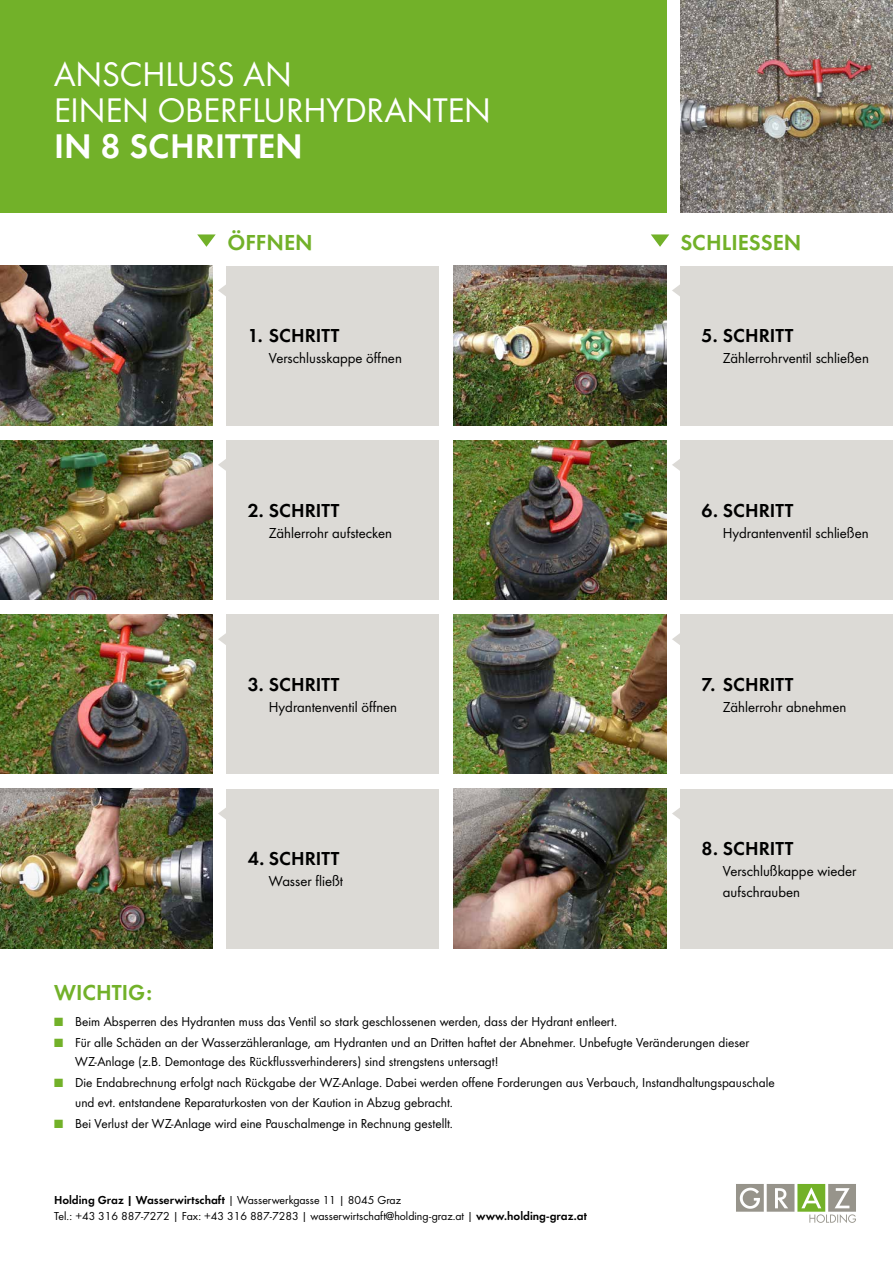
<style>
.page{position:relative;width:893px;height:1263px;background:#fff}
.page>*{position:absolute;margin:0;border:0;box-sizing:border-box;transform-origin:0 0}
.t1{font:35.4px/36px "Futura Boo";color:#fff}
.t2{font:22.5px "Futura Dem";color:#72b129}
.t3{font:19.5px "Futura Dem";color:#000}
.t4{font:15px/21px "Futura Boo";color:#000}
.t5{font:13.5px/19.5px "Futura Boo";color:#000}
.t6{font:12px/16.5px "Futura Boo";color:#000}
.s1{font-family:"Futura Dem"}
.s2{color:#72b129}
</style>
<div class="page">
<div style="left:0;top:0;width:666px;height:213px;background:#72b129"></div>
<img style="left:680px;top:0;width:213px;height:213px">
<img style="left:0;top:266px;width:213px;height:159px">
<div style="left:226px;top:266px;width:213px;height:159px;background:#dcdad6"></div>
<svg style="left:218px;top:285px;width:8px;height:11px"></svg>
<svg style="left:197px;top:234px;width:19px;height:13px"></svg>
<svg style="left:651px;top:234px;width:18px;height:13px"></svg>
<img style="left:454px;top:266px;width:212px;height:159px">
<div style="left:680px;top:266px;width:213px;height:159px;background:#dcdad6"></div>
<svg style="left:672px;top:285px;width:8px;height:11px"></svg>
<img style="left:0;top:614px;width:213px;height:160px">
<img style="left:454px;top:614px;width:212px;height:160px">
<div style="left:226px;top:614px;width:213px;height:160px;background:#dcdad6"></div>
<svg style="left:218px;top:633px;width:8px;height:12px"></svg>
<div style="left:680px;top:614px;width:213px;height:160px;background:#dcdad6"></div>
<svg style="left:672px;top:633px;width:8px;height:12px"></svg>
<img style="left:0;top:440px;width:213px;height:160px">
<img style="left:454px;top:440px;width:212px;height:160px">
<div style="left:226px;top:440px;width:213px;height:160px;background:#dcdad6"></div>
<svg style="left:218px;top:459px;width:8px;height:12px"></svg>
<div style="left:680px;top:440px;width:213px;height:160px;background:#dcdad6"></div>
<svg style="left:672px;top:459px;width:8px;height:12px"></svg>
<img style="left:0;top:789px;width:213px;height:159px">
<img style="left:454px;top:789px;width:212px;height:159px">
<div style="left:226px;top:789px;width:213px;height:159px;background:#dcdad6"></div>
<svg style="left:218px;top:808px;width:8px;height:11px"></svg>
<div style="left:680px;top:789px;width:213px;height:159px;background:#dcdad6"></div>
<svg style="left:672px;top:808px;width:8px;height:11px"></svg>
<img style="left:736px;top:1184px;width:120px;height:39px">
<p class="t1" style="left:54px;top:55px;width:438px">ANSCHLUSS AN<br>EINEN OBERFLURHYDRANTEN<br><span class="s1">IN 8 SCHRITTEN</span></p>
<p class="t2" style="left:227px;top:226px;width:87px">ÖFFNEN</p>
<p class="t2" style="left:680px;top:226px;width:123px">SCHLIESSEN</p>
<p class="t3" style="left:248px;top:321px;width:93px">1. SCHRITT</p>
<p class="t4" style="left:269px;top:347px;width:134px">Verschlusskappe öffnen</p>
<p class="t3" style="left:702px;top:321px;width:93px">5. SCHRITT</p>
<p class="t4" style="left:723px;top:347px;width:148px">Zählerrohrventil schließen</p>
<p class="t3" style="left:248px;top:496px;width:93px">2. SCHRITT</p>
<p class="t4" style="left:269px;top:521px;width:125px">Zählerrohr aufstecken</p>
<p class="t3" style="left:702px;top:496px;width:93px">6. SCHRITT</p>
<p class="t4" style="left:723px;top:521px;width:147px">Hydrantenventil schließen</p>
<p class="t3" style="left:248px;top:670px;width:93px">3. SCHRITT</p>
<p class="t4" style="left:269px;top:696px;width:130px">Hydrantenventil öffnen</p>
<p class="t3" style="left:702px;top:670px;width:93px">7. SCHRITT</p>
<p class="t4" style="left:723px;top:696px;width:125px">Zählerrohr abnehmen</p>
<p class="t3" style="left:248px;top:844px;width:93px">4. SCHRITT</p>
<p class="t4" style="left:269px;top:870px;width:76px">Wasser fließt</p>
<p class="t3" style="left:702px;top:834px;width:93px">8. SCHRITT</p>
<p class="t4" style="left:723px;top:860px;width:135px">Verschlußkappe wieder aufschrauben</p>
<p class="t2" style="left:54px;top:976px;width:100px">WICHTIG:</p>
<p class="t5" style="left:54px;top:1011px;width:565px"><span class="s2">■</span> Beim Absperren des Hydranten muss das Ventil so stark geschlossenen werden, dass der Hydrant entleert.</p>
<p class="t5" style="left:75px;top:1032px;width:676px;text-indent:-21px"><span class="s2">■</span> Für alle Schäden an der Wasserzähleranlage, am Hydranten und an Dritten haftet der Abnehmer. Unbefugte Veränderungen dieser<br>WZ-Anlage (z.B. Demontage des Rückflussverhinderers) sind strengstens untersagt!</p>
<p class="t5" style="left:75px;top:1072px;width:701px;text-indent:-21px"><span class="s2">■</span> Die Endabrechnung erfolgt nach Rückgabe der WZ-Anlage. Dabei werden offene Forderungen aus Verbauch, Instandhaltungspauschale und evt. entstandene Reparaturkosten von der Kaution in Abzug gebracht.</p>
<p class="t5" style="left:54px;top:1113px;width:401px"><span class="s2">■</span> Bei Verlust der WZ-Anlage wird eine Pauschalmenge in Rechnung gestellt.</p>
<p class="t6" style="left:54px;top:1191px;width:534px"><span class="s1">Holding Graz | Wasserwirtschaft</span> | Wasserwerkgasse 11 | 8045 Graz<br>Tel.: +43 316 887-7272 | Fax: +43 316 887-7283 | wasserwirtschaft@holding-graz.at | <span class="s1">www.holding-graz.at</span></p>
</div>
